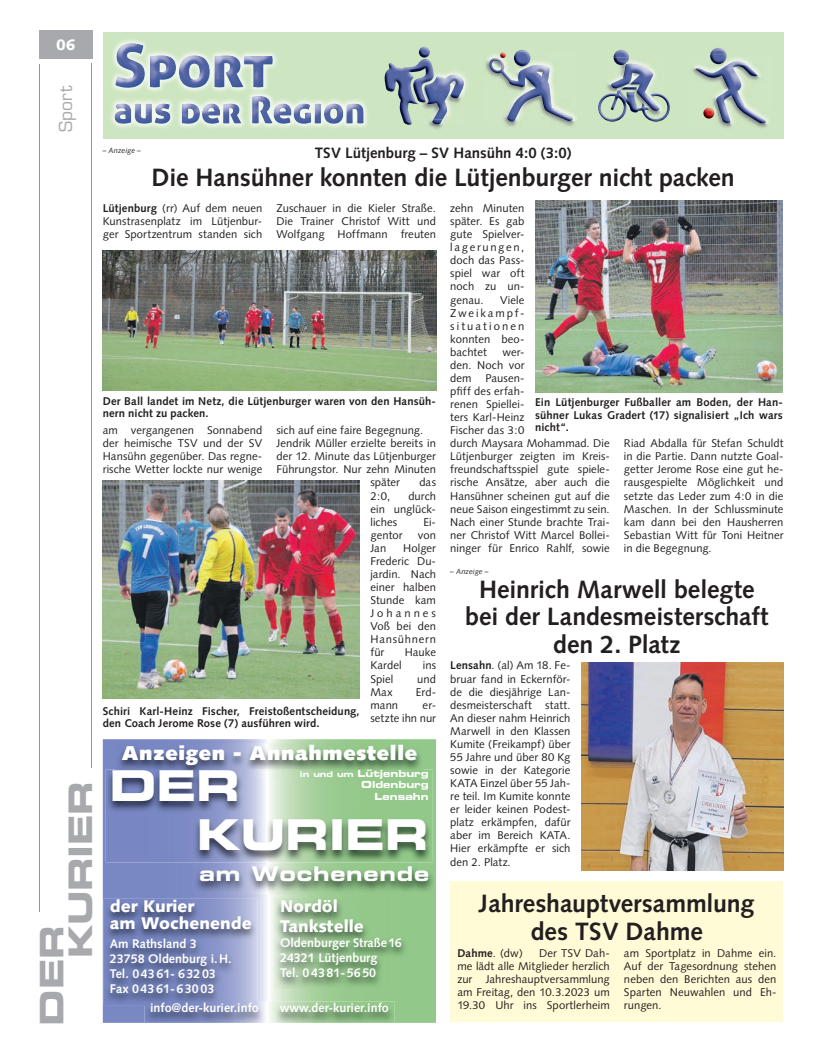
<style>
.page{position:relative;width:819px;height:1053px;background:#fff}
.page>*{position:absolute;margin:0;border:0;box-sizing:border-box;transform-origin:0 0}
.t1{font:42.5px/48.6px "Eurostile LT Std Bold Ex 2";letter-spacing:-.01em;color:#fff}
.t2{font:32.5px/28.9px "Eurostile LT Std Bold Ex 2";letter-spacing:-.01em;color:#a8a9ad}
.t3{font:700 25px/27.5px "Syntax LT Std";letter-spacing:-.005em;color:#231f20;text-align:center}
.t4{font:20.25px "Eurostile LT Std Bold Ex 2";letter-spacing:.04em;color:#fff}
.t5{font:900 20px "Syntax LT Std";letter-spacing:.04em;color:#fff}
.t6{font:17.5px "Eurostile LT Std";color:#a8a9ad}
.t7{font:900 16.88px/19.4px "Syntax LT Std";color:#fff}
.t8{font:700 15px "Syntax LT Std";letter-spacing:-.005em;color:#231f20}
.t9{font:900 15px "Syntax LT Std";color:#fff}
.t10{font:700 12.5px/15px "Syntax LT Std";color:#fff}
.t11{font:11.25px/13px "Syntax";letter-spacing:.005em;color:#231f20;text-align:justify}
.t12{font:700 11.25px/12.5px "Syntax LT Std";letter-spacing:.01em;color:#231f20}
.t13{font:700 11.25px "Syntax";letter-spacing:.01em;color:#231f20}
.t14{font:9.75px/11.6px "Eurostile LT Std Bold Ex 2";color:#fff;text-align:right}
.t15{font:italic 7.5px "Syntax LT Std";letter-spacing:.01em;color:#231f20}
.s1{font-weight:700}
.s2{font-size:8.12px}
.s3{font-weight:400}
</style>
<div class="page">
<div style="left:451px;top:881px;width:331px;height:141px;background:#fffbd6"></div>
<hr style="left:39px;top:64px;width:1px;height:847px;background:#939598">
<hr style="left:92px;top:64px;width:1px;height:703px;background:#939598">
<div style="left:39px;top:30px;width:53px;height:29px;background:#a8a9ad"></div>
<svg style="left:103px;top:739px;width:333px;height:283px;background:#9ab8b0"></svg>
<img style="left:274px;top:898px;width:133px;height:90px">
<img style="left:116px;top:743px;width:307px;height:26px">
<img style="left:104px;top:898px;width:153px;height:106px">
<img style="left:144px;top:1001px;width:250px;height:21px">
<img style="left:144px;top:1001px;width:113px;height:3px">
<img style="left:106px;top:769px;width:326px;height:93px">
<img style="left:194px;top:864px;width:241px;height:29px">
<div style="left:103px;top:32px;width:680px;height:107px;background:#cde5c1"></div>
<img style="left:111px;top:40px;width:257px;height:88px">
<img style="left:115px;top:43px;width:158px;height:45px">
<img style="left:115px;top:96px;width:248px;height:28px">
<svg style="left:713px;top:48px;width:11px;height:2px"></svg>
<img style="left:710px;top:50px;width:16px;height:5px">
<img style="left:692px;top:55px;width:78px;height:73px">
<img style="left:695px;top:65px;width:70px;height:58px">
<svg style="left:727px;top:61px;width:31px;height:15px"></svg>
<svg style="left:713px;top:72px;width:3px;height:7px"></svg>
<svg style="left:703px;top:108px;width:11px;height:11px"></svg>
<svg style="left:616px;top:50px;width:10px;height:2px"></svg>
<img style="left:613px;top:52px;width:16px;height:5px">
<img style="left:606px;top:57px;width:40px;height:33px">
<img style="left:611px;top:64px;width:45px;height:26px">
<svg style="left:606px;top:120px;width:12px;height:2px"></svg>
<svg style="left:650px;top:120px;width:11px;height:2px"></svg>
<img style="left:598px;top:90px;width:72px;height:30px">
<svg style="left:621px;top:87px;width:15px;height:2px"></svg>
<img style="left:505px;top:123px;width:69px;height:4px">
<img style="left:485px;top:54px;width:92px;height:69px">
<img style="left:489px;top:58px;width:83px;height:64px">
<svg style="left:517px;top:50px;width:10px;height:2px"></svg>
<img style="left:514px;top:52px;width:16px;height:14px">
<svg style="left:491px;top:52px;width:14px;height:22px"></svg>
<svg style="left:419px;top:47px;width:11px;height:11px"></svg>
<img style="left:465px;top:78px;width:2px;height:12px">
<img style="left:429px;top:71px;width:36px;height:58px">
<img style="left:446px;top:75px;width:15px;height:3px">
<img style="left:433px;top:78px;width:13px;height:31px">
<svg style="left:434px;top:76px;width:13px;height:6px"></svg>
<svg style="left:433px;top:110px;width:9px;height:14px"></svg>
<img style="left:384px;top:59px;width:49px;height:66px">
<img style="left:103px;top:251px;width:333px;height:139px">
<img style="left:103px;top:480px;width:257px;height:219px">
<img style="left:535px;top:200px;width:247px;height:192px">
<img style="left:581px;top:662px;width:202px;height:208px">
<p class="t9" style="left:56px;top:36px;width:21px">06</p>
<p class="t6" style="left:55px;top:132px;width:47px;rotate:-90deg">Sport</p>
<p class="t2" style="left:37px;top:958px;width:179px;text-indent:-67px;rotate:-90deg">DER<br>KURIER</p>
<p class="t15" style="left:103px;top:146px;width:40px">– Anzeige –</p>
<p class="t8" style="left:315px;top:145px;width:258px">TSV Lütjenburg – SV Hansühn 4:0 (3:0)</p>
<p class="t3" style="left:151px;top:164px;width:584px">Die Hansühner konnten die Lütjenburger nicht packen</p>
<p class="t11" style="left:103px;top:202px;width:161px"><span class="s1">Lütjenburg</span> (rr) Auf dem neuen Kunstrasenplatz im Lütjenbur&shy;ger Sportzentrum standen sich</p>
<p class="t11" style="left:276px;top:202px;width:161px">Zuschauer in die Kieler Straße.<br>Die Trainer Christof Witt und Wolfgang Hoffmann freuten</p>
<p class="t12" style="left:103px;top:394px;width:335px">Der Ball landet im Netz, die Lütjenburger waren von den Hansüh&shy;nern nicht zu packen.</p>
<p class="t11" style="left:103px;top:424px;width:161px">am vergangenen Sonnabend der heimische TSV und der SV Hansühn gegenüber. Das regne&shy;rische Wetter lockte nur wenige</p>
<p class="t11" style="left:276px;top:424px;width:148px">sich auf eine faire Begegnung.</p>
<p class="t11" style="left:276px;top:437px;width:161px">Jendrik Müller erzielte bereits in</p>
<p class="t11" style="left:276px;top:450px;width:161px">der 12. Minute das Lütjenburger</p>
<p class="t11" style="left:276px;top:463px;width:161px">Führungstor. Nur zehn Minuten</p>
<p class="t11" style="left:370px;top:476px;width:31px">später</p>
<p class="t11" style="left:419px;top:476px;width:18px">das</p>
<p class="t11" style="left:370px;top:489px;width:21px">2:0,</p>
<p class="t11" style="left:370px;top:489px;width:67px;text-indent:38px">durch ein unglück&shy;liches</p>
<p class="t11" style="left:423px;top:515px;width:14px">Ei-</p>
<p class="t11" style="left:370px;top:528px;width:34px">gentor</p>
<p class="t11" style="left:418px;top:528px;width:20px">von</p>
<p class="t11" style="left:370px;top:541px;width:17px">Jan</p>
<p class="t11" style="left:370px;top:541px;width:67px;text-indent:33px">Holger Frederic Du&shy;jardin. Nach einer halben Stunde kam Johannes Voß bei den Hansühnern für</p>
<p class="t11" style="left:405px;top:646px;width:33px">Hauke</p>
<p class="t12" style="left:103px;top:704px;width:258px">Schiri Karl-Heinz Fischer, Freistoßentscheidung, den Coach Jerome Rose (7) ausführen wird.</p>
<p class="t11" style="left:370px;top:659px;width:33px">Kardel</p>
<p class="t11" style="left:423px;top:659px;width:15px">ins</p>
<p class="t11" style="left:370px;top:672px;width:24px">Spiel</p>
<p class="t11" style="left:417px;top:672px;width:20px">und</p>
<p class="t11" style="left:370px;top:685px;width:24px">Max</p>
<p class="t11" style="left:416px;top:685px;width:22px">Erd-</p>
<p class="t11" style="left:370px;top:698px;width:29px">mann</p>
<p class="t11" style="left:370px;top:698px;width:67px;text-align:right">er-<br>setzte ihn nur</p>
<p class="t5" style="left:122px;top:741px;width:297px">Anzeigen - Annahmestelle</p>
<p class="t14" style="left:300px;top:767px;width:130px"><span class="s2">in und um</span> Lütjenburg<br>Oldenburg<br>Lensahn</p>
<p class="t1" style="left:197px;top:760px;width:233px;text-indent:-88px">Der<br>Kurier</p>
<p class="t4" style="left:199px;top:859px;width:231px">am Wochenende</p>
<p class="t7" style="left:110px;top:898px;width:143px;line-height:16.9px">der Kurier<br>am Wochenende</p>
<p class="t10" style="left:110px;top:935px;width:123px">Am Rathsland 3<br>23758 Oldenburg i. H.<br>Tel. 0 43 61- 6 32 03<br>Fax 0 43 61- 6 30 03</p>
<p class="t10" style="left:150px;top:1000px;width:110px">info@der-kurier.info</p>
<p class="t10" style="left:280px;top:1000px;width:111px">www.der-kurier.info</p>
<p class="t7" style="left:280px;top:896px;width:85px">Nordöl<br>Tankstelle</p>
<p class="t10" style="left:280px;top:934px;width:123px">Oldenburger Straße 16<br>24321 Lütjenburg<br>Tel. 0 43 81- 56 50</p>
<p class="t11" style="left:450px;top:202px;width:76px">zehn Minuten später. Es gab gute Spielver&shy;lagerungen, doch das Pass&shy;spiel war oft noch zu un&shy;genau.</p>
<p class="t11" style="left:450px;top:293px;width:76px;text-indent:50px">Viele Zweikampf&shy;situationen konnten beo&shy;bachtet</p>
<p class="t11" style="left:450px;top:345px;width:161px;text-align:left;text-indent:52px">wer-<br>den. Noch vor<br>dem Pausen-<br>pfiff des erfah-<br>renen Spiellei-<br>ters Karl-Heinz<br>Fischer das 3:0<br>durch Maysara Mohammad. Die<br>Lütjenburger zeigten im Kreis&shy;freundschaftsspiel gute spiele&shy;rische Ansätze, aber auch die<br>Hansühner scheinen gut auf die neue Saison eingestimmt zu sein.<br>Nach einer Stunde brachte Trai&shy;ner Christof Witt Marcel Bollei&shy;ninger für Enrico Rahlf, sowie</p>
<p class="t12" style="left:535px;top:396px;width:249px;text-align:justify">Ein Lütjenburger Fußballer am Boden, der Han&shy;sühner Lukas Gradert (17) signalisiert „Ich wars nicht“.</p>
<p class="t11" style="left:624px;top:437px;width:161px">Riad Abdalla für Stefan Schuldt in die Partie. Dann nutzte Goal&shy;getter Jerome Rose eine gut he&shy;rausgespielte Möglichkeit und setzte das Leder zum 4:0 in die Maschen. In der Schlussminute kam dann bei den Hausherren Sebastian Witt für Toni Heitner in die Begegnung.</p>
<p class="t15" style="left:450px;top:566px;width:40px">– Anzeige –</p>
<p class="t3" style="left:465px;top:575px;width:305px">Heinrich Marwell belegte bei der Landesmeisterschaft den 2. Platz</p>
<p class="t11" style="left:450px;top:659px;width:122px"><span class="s1">Lensahn</span>. (al) Am 18. Fe&shy;bruar fand in Eckernför&shy;de die diesjährige Lan&shy;desmeisterschaft statt.<br>An dieser nahm Heinrich Marwell in den Klassen Kumite (Freikampf) über 55 Jahre und über 80 Kg sowie in der Kategorie KATA Einzel über 55 Jah&shy;re teil. Im Kumite konnte er leider keinen Podest&shy;platz erkämpfen, dafür aber im Bereich KATA.<br>Hier erkämpfte er sich den 2. Platz.</p>
<p class="t3" style="left:479px;top:889px;width:276px">Jahreshauptversammlung des TSV Dahme</p>
<p class="t13" style="left:457px;top:946px;width:67px">Dahme<span class="s3">. (dw)</span></p>
<p class="t11" style="left:457px;top:946px;width:154px;text-indent:82px">Der TSV Dah&shy;me lädt alle Mitglieder herzlich zur Jahreshauptversammlung am Freitag, den 10.3.2023 um 19.30 Uhr ins Sportlerheim</p>
<p class="t11" style="left:624px;top:946px;width:154px">am Sportplatz in Dahme ein.<br>Auf der Tagesordnung stehen neben den Berichten aus den Sparten Neuwahlen und Eh&shy;rungen.</p>
</div>
